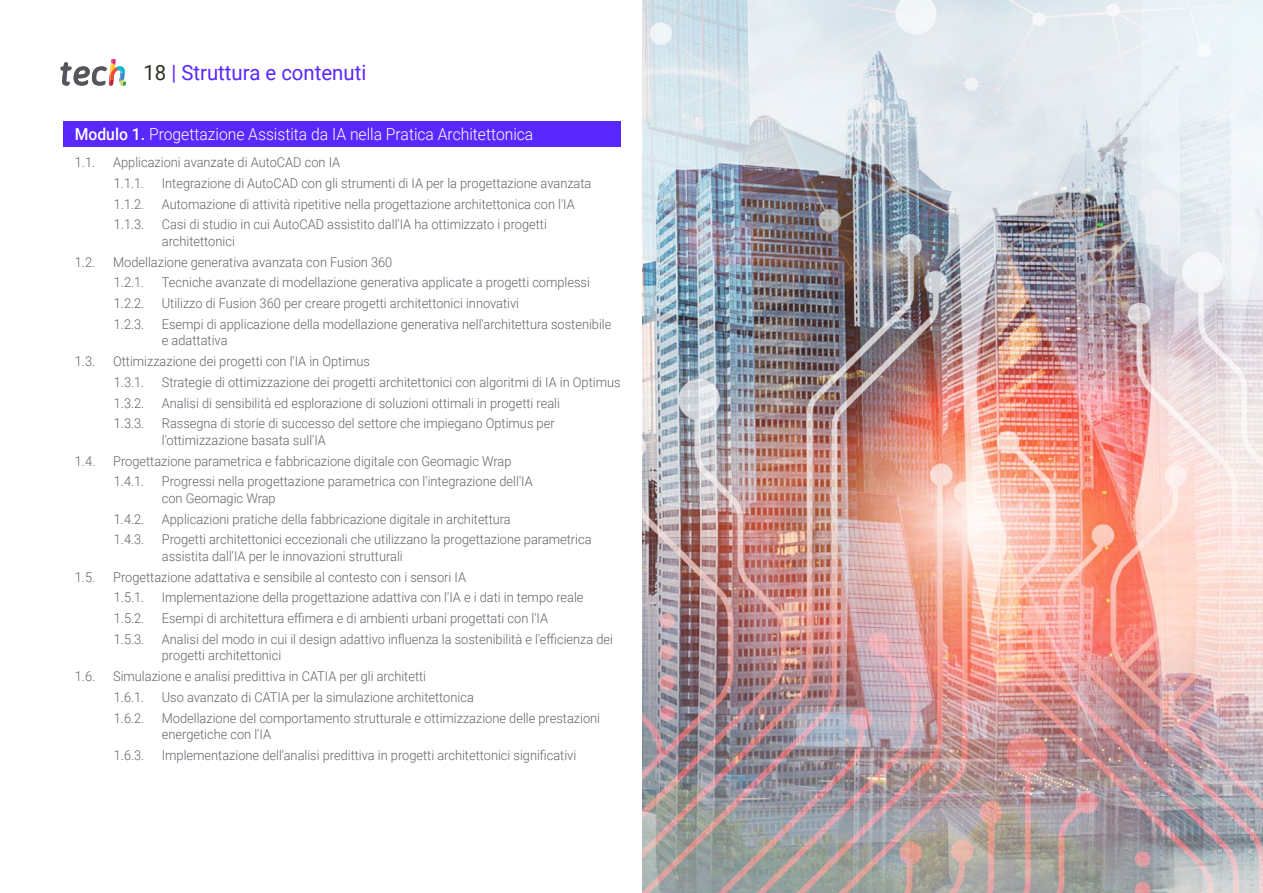
<style>
.page{position:relative;width:1263px;height:893px;background:#fff}
.page>*{position:absolute;margin:0;border:0;box-sizing:border-box;transform-origin:0 0}
.t1{font:21px "Roboto";color:#5927ff}
.t2{font:300 16.5px "Roboto";color:#fff;scale:.95 1}
.t3{font:300 13.5px/16.5px "Roboto";color:#61646a;scale:.95 1}
.s1{color:#312e20}
.s2{font-weight:500}
</style>
<div class="page">
<img style="left:642px;top:0;width:621px;height:893px">
<div style="left:64px;top:121px;width:557px;height:25px;background:#5927ff"></div>
<svg style="left:61px;top:59px;width:65px;height:27px"></svg>
<h1 class="t1" style="left:144px;top:57px;width:224px"><span class="s1">18</span> | Struttura e contenuti</h1>
<p class="t2" style="left:75px;top:123px;width:484px"><span class="s2">Modulo 1.</span> Progettazione Assistita da IA nella Pratica Architettonica</p>
<p class="t3" style="left:75px;top:154px;width:23px">1.1.</p>
<p class="t3" style="left:113px;top:151px;width:241px;line-height:20.7px">Applicazioni avanzate di AutoCAD con IA<br>1.1.1.</p>
<p class="t3" style="left:162px;top:174px;width:454px">Integrazione di AutoCAD con gli strumenti di IA per la progettazione avanzata</p>
<p class="t3" style="left:114px;top:195px;width:34px">1.1.2.</p>
<p class="t3" style="left:162px;top:195px;width:436px">Automazione di attività ripetitive nella progettazione architettonica con l'IA</p>
<p class="t3" style="left:114px;top:216px;width:34px">1.1.3.</p>
<p class="t3" style="left:162px;top:216px;width:407px">Casi di studio in cui AutoCAD assistito dall'IA ha ottimizzato i progetti architettonici</p>
<p class="t3" style="left:75px;top:253px;width:23px">1.2.</p>
<p class="t3" style="left:113px;top:251px;width:295px;line-height:20.7px">Modellazione generativa avanzata con Fusion 360<br>1.2.1.</p>
<p class="t3" style="left:162px;top:274px;width:452px">Tecniche avanzate di modellazione generativa applicate a progetti complessi</p>
<p class="t3" style="left:114px;top:295px;width:34px">1.2.2.</p>
<p class="t3" style="left:162px;top:295px;width:378px">Utilizzo di Fusion 360 per creare progetti architettonici innovativi</p>
<p class="t3" style="left:114px;top:315px;width:34px">1.2.3.</p>
<p class="t3" style="left:162px;top:315px;width:475px">Esempi di applicazione della modellazione generativa nell'architettura sostenibile e adattativa</p>
<p class="t3" style="left:75px;top:353px;width:23px">1.3.</p>
<p class="t3" style="left:113px;top:350px;width:272px;line-height:20.7px">Ottimizzazione dei progetti con l'IA in Optimus<br>1.3.1.</p>
<p class="t3" style="left:162px;top:373px;width:484px">Strategie di ottimizzazione dei progetti architettonici con algoritmi di IA in Optimus</p>
<p class="t3" style="left:114px;top:394px;width:34px">1.3.2.</p>
<p class="t3" style="left:162px;top:394px;width:421px">Analisi di sensibilità ed esplorazione di soluzioni ottimali in progetti reali</p>
<p class="t3" style="left:114px;top:415px;width:34px">1.3.3.</p>
<p class="t3" style="left:162px;top:415px;width:415px">Rassegna di storie di successo del settore che impiegano Optimus per l'ottimizzazione basata sull'IA</p>
<p class="t3" style="left:75px;top:452px;width:23px">1.4.</p>
<p class="t3" style="left:113px;top:450px;width:421px;line-height:20.7px">Progettazione parametrica e fabbricazione digitale con Geomagic Wrap<br>1.4.1.</p>
<p class="t3" style="left:162px;top:473px;width:392px">Progressi nella progettazione parametrica con l'integrazione dell'IA con Geomagic Wrap</p>
<p class="t3" style="left:114px;top:510px;width:34px">1.4.2.</p>
<p class="t3" style="left:162px;top:510px;width:369px">Applicazioni pratiche della fabbricazione digitale in architettura</p>
<p class="t3" style="left:114px;top:531px;width:34px">1.4.3.</p>
<p class="t3" style="left:162px;top:531px;width:454px">Progetti architettonici eccezionali che utilizzano la progettazione parametrica assistita dall'IA per le innovazioni strutturali</p>
<p class="t3" style="left:75px;top:568px;width:23px">1.5.</p>
<p class="t3" style="left:113px;top:566px;width:373px;line-height:20.7px">Progettazione adattativa e sensibile al contesto con i sensori IA<br>1.5.1.</p>
<p class="t3" style="left:162px;top:589px;width:445px">Implementazione della progettazione adattiva con l'IA e i dati in tempo reale</p>
<p class="t3" style="left:114px;top:609px;width:34px">1.5.2.</p>
<p class="t3" style="left:162px;top:609px;width:408px">Esempi di architettura effimera e di ambienti urbani progettati con l'IA</p>
<p class="t3" style="left:114px;top:630px;width:34px">1.5.3.</p>
<p class="t3" style="left:162px;top:630px;width:476px">Analisi del modo in cui il design adattivo influenza la sostenibilità e l'efficienza dei progetti architettonici</p>
<p class="t3" style="left:75px;top:667px;width:23px">1.6.</p>
<p class="t3" style="left:113px;top:665px;width:331px;line-height:20.7px">Simulazione e analisi predittiva in CATIA per gli architetti<br>1.6.1.</p>
<p class="t3" style="left:162px;top:688px;width:330px">Uso avanzato di CATIA per la simulazione architettonica</p>
<p class="t3" style="left:114px;top:709px;width:34px">1.6.2.</p>
<p class="t3" style="left:162px;top:709px;width:463px">Modellazione del comportamento strutturale e ottimizzazione delle prestazioni energetiche con l'IA</p>
<p class="t3" style="left:114px;top:746px;width:34px">1.6.3.</p>
<p class="t3" style="left:162px;top:746px;width:438px">Implementazione dell'analisi predittiva in progetti architettonici significativi</p>
</div>
